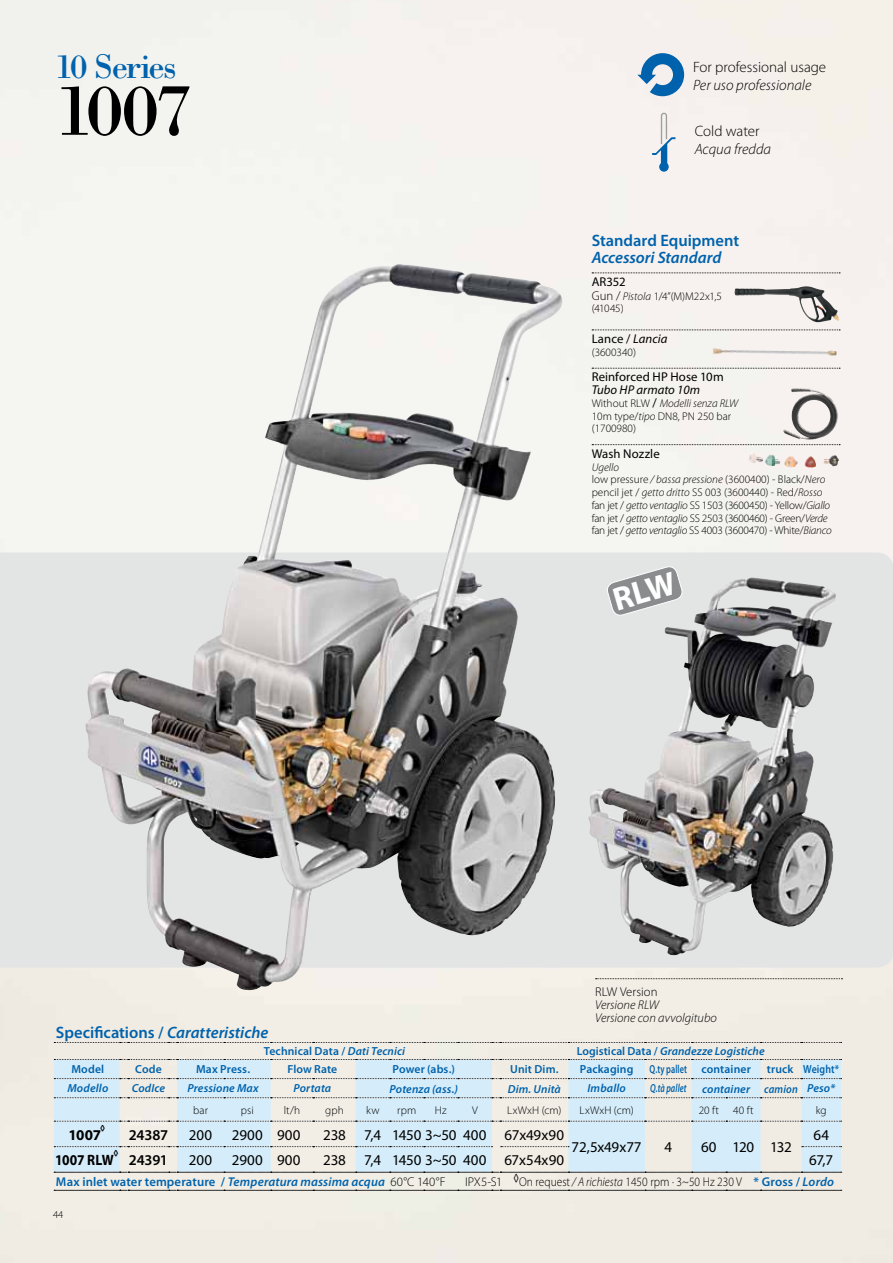
<style>
.page{position:relative;width:893px;height:1263px;background:#fff}
.page>*{position:absolute;margin:0;border:0;box-sizing:border-box;transform-origin:0 0}
.t1{font:75px "Bodoni Std";color:#000}
.t2{font:35.25px "Bodoni Std";letter-spacing:-.045em;color:#0062ac}
.t3{font:600 16.5px "Myriad Pro";letter-spacing:-.005em;color:#0062ac}
.t4{font:italic 600 16.5px "Myriad Pro";letter-spacing:-.005em;color:#0062ac}
.t5{font:15px "Myriad Pro";letter-spacing:-.005em;color:#000}
.t6{font:italic 300 15px "Myriad Pro";color:#000}
.t7{font:300 15px "Myriad Pro";color:#000}
.t8{font:600 15px "Myriad Pro";letter-spacing:-.015em;color:#000}
.t9{font:700 15px "Myriad Pro";letter-spacing:-.015em;color:#000;scale:.9 1}
.t10{font:700 15px "Myriad Pro";letter-spacing:-.015em;color:#000}
.t11{font:600 12.75px "Myriad Pro";letter-spacing:.005em;color:#0062ac}
.t12{font:12.75px "Myriad Pro";letter-spacing:.005em;color:#000}
.t13{font:300 12.75px "Myriad Pro";color:#000;scale:.9 1}
.t14{font:italic 300 12.75px/12.8px "Myriad Pro";color:#000}
.t15{font:300 12.75px "Myriad Pro";color:#000}
.t16{font:italic 12.75px "Myriad Pro";letter-spacing:.005em;color:#000}
.t17{font:italic 600 11.7px "Myriad Pro";letter-spacing:.01em;color:#0062ac}
.t18{font:600 11.7px "Myriad Pro";letter-spacing:.01em;color:#0062ac}
.t19{font:600 11.7px "Myriad Pro";letter-spacing:.01em;color:#0062ac;scale:.7 1}
.t20{font:italic 600 11.7px "Myriad Pro";letter-spacing:.01em;color:#0062ac;scale:.7 1}
.t21{font:300 11.25px/12.8px "Myriad Pro";letter-spacing:-.02em;color:#000}
.t22{font:300 11.25px/12.8px "Myriad Pro";color:#000}
.t23{font:300 10.5px "Myriad Pro";color:#000}
.t24{font:700 8.7px "Myriad Pro";color:#000}
.s1{font-size:12.75px}
.s2{font-style:italic}
.s3{font-weight:400;font-size:12.75px}
.s4{font-style:normal}
.s5{font-weight:300;color:#000}
</style>
<div class="page">
<img style="left:0;top:0;width:893px;height:1263px">
<svg style="left:0;top:552px;width:893px;height:415px;background:#b8b8b7"></svg>
<img style="left:712px;top:348px;width:55px;height:6px">
<img style="left:783px;top:388px;width:56px;height:52px">
<img style="left:748px;top:452px;width:22px;height:11px">
<svg style="left:652px;top:113px;width:23px;height:59px"></svg>
<svg style="left:637px;top:53px;width:47px;height:43px;background:#77a7cb"></svg>
<svg style="left:54px;top:1060px;width:787px;height:112px;background:#dfebf0"></svg>
<svg style="left:54px;top:1042px;width:788px;height:1px"></svg>
<svg style="left:54px;top:1059px;width:788px;height:1px"></svg>
<svg style="left:54px;top:1078px;width:788px;height:1px"></svg>
<svg style="left:54px;top:1121px;width:788px;height:1px"></svg>
<svg style="left:54px;top:1146px;width:438px;height:1px"></svg>
<svg style="left:802px;top:1146px;width:40px;height:1px"></svg>
<svg style="left:54px;top:1097px;width:788px;height:1px"></svg>
<svg style="left:54px;top:1172px;width:788px;height:1px"></svg>
<svg style="left:501px;top:1146px;width:68px;height:1px"></svg>
<svg style="left:54px;top:1190px;width:788px;height:1px"></svg>
<svg style="left:596px;top:978px;width:246px;height:1px"></svg>
<img style="left:734px;top:287px;width:69px;height:9px">
<img style="left:320px;top:264px;width:78px;height:42px">
<img style="left:588px;top:577px;width:163px;height:304px">
<svg style="left:592px;top:272px;width:248px;height:1px"></svg>
<svg style="left:592px;top:329px;width:248px;height:1px"></svg>
<svg style="left:592px;top:368px;width:248px;height:1px"></svg>
<svg style="left:592px;top:444px;width:248px;height:1px"></svg>
<svg style="left:605px;top:565px;width:79px;height:52px;background:#b3b4b5"></svg>
<h2 class="t2" style="left:55px;top:45px;width:123px">10 Series</h2>
<h1 class="t1" style="left:55px;top:64px;width:139px">1007</h1>
<h3 class="t7" style="left:693px;top:58px;width:135px">For professional usage</h3>
<h3 class="t6" style="left:693px;top:76px;width:120px">Per uso professionale</h3>
<h3 class="t7" style="left:695px;top:122px;width:66px">Cold water</h3>
<h3 class="t6" style="left:695px;top:140px;width:78px">Acqua fredda</h3>
<h3 class="t3" style="left:592px;top:230px;width:149px">Standard Equipment</h3>
<h3 class="t4" style="left:592px;top:247px;width:131px">Accessori Standard</h3>
<p class="t12" style="left:592px;top:274px;width:35px">AR352</p>
<p class="t22" style="left:592px;top:289px;width:132px"><span class="s1">Gun /</span> <span class="s2">Pistola</span> 1/4”(M)M22x1,5 (41045)</p>
<p class="t12" style="left:592px;top:331px;width:77px">Lance / <span class="s2">Lancia</span></p>
<p class="t22" style="left:592px;top:346px;width:46px">(3600340)</p>
<p class="t12" style="left:592px;top:369px;width:134px">Reinforced HP Hose 10m</p>
<p class="t16" style="left:592px;top:382px;width:110px">Tubo HP armato 10m</p>
<p class="t22" style="left:592px;top:397px;width:148px">Without RLW <span class="s3">/</span> <span class="s2">Modelli senza RLW<br></span>10m type/<span class="s2">tipo</span> DN8, PN 250 bar (1700980)</p>
<p class="t12" style="left:592px;top:446px;width:70px">Wash Nozzle</p>
<p class="t21" style="left:592px;top:460px;width:242px"><span class="s2">Ugello<br></span>low pressure <span class="s2">/ bassa pressione</span> (3600400) - Black/<span class="s2">Nero </span>pencil jet / <span class="s2">getto dritto</span> SS 003 (3600440) - Red/<span class="s2">Rosso </span>fan jet / <span class="s2">getto ventaglio</span> SS 1503 (3600450) - Yellow/<span class="s2">Giallo </span>fan jet / <span class="s2">getto ventaglio</span> SS 2503 (3600460) - Green/<span class="s2">Verde </span>fan jet / <span class="s2">getto ventaglio</span> SS 4003 (3600470) - White/<span class="s2">Bianco</span></p>
<p class="t15" style="left:595px;top:984px;width:64px">RLW Version</p>
<p class="t14" style="left:595px;top:998px;width:123px">Versione RLW<br>Versione con avvolgitubo</p>
<h3 class="t3" style="left:56px;top:1022px;width:214px">Specifications / <span class="s2">Caratteristiche</span></h3>
<p class="t18" style="left:264px;top:1044px;width:143px">Technical Data / <span class="s2">Dati Tecnici</span></p>
<p class="t17" style="left:577px;top:1044px;width:189px"><span class="s4">Logistical Data /</span> Grandezze Logistiche</p>
<p class="t18" style="left:71px;top:1061px;width:34px">Model</p>
<p class="t18" style="left:135px;top:1061px;width:28px">Code</p>
<p class="t18" style="left:196px;top:1061px;width:56px">Max Press.</p>
<p class="t18" style="left:287px;top:1061px;width:51px">Flow Rate</p>
<p class="t18" style="left:393px;top:1062px;width:64px">Power (abs.)</p>
<p class="t18" style="left:510px;top:1062px;width:50px">Unit Dim.</p>
<p class="t18" style="left:580px;top:1061px;width:55px">Packaging</p>
<p class="t19" style="left:650px;top:1061px;width:146px">Q.ty pallet container</p>
<p class="t18" style="left:767px;top:1061px;width:74px">truck Weight*</p>
<p class="t17" style="left:67px;top:1080px;width:42px">Modello</p>
<p class="t17" style="left:132px;top:1080px;width:35px">CodIce</p>
<p class="t17" style="left:187px;top:1080px;width:73px">Pressione Max</p>
<p class="t17" style="left:293px;top:1080px;width:39px">Portata</p>
<p class="t17" style="left:390px;top:1081px;width:70px">Potenza (ass.)</p>
<p class="t17" style="left:508px;top:1081px;width:55px">Dim. Unità</p>
<p class="t17" style="left:587px;top:1080px;width:40px">Imballo</p>
<p class="t20" style="left:650px;top:1080px;width:54px">Q.tà pallet</p>
<p class="t17" style="left:702px;top:1081px;width:135px">container camion Peso*</p>
<p class="t22" style="left:193px;top:1103px;width:16px">bar</p>
<p class="t22" style="left:241px;top:1103px;width:14px">psi</p>
<p class="t22" style="left:284px;top:1103px;width:18px">lt/h</p>
<p class="t22" style="left:325px;top:1103px;width:20px">gph</p>
<p class="t22" style="left:366px;top:1103px;width:15px">kw</p>
<p class="t22" style="left:397px;top:1103px;width:21px">rpm</p>
<p class="t22" style="left:435px;top:1103px;width:13px">Hz</p>
<p class="t22" style="left:472px;top:1103px;width:7px">V</p>
<p class="t22" style="left:507px;top:1103px;width:56px">LxWxH (cm)</p>
<p class="t22" style="left:580px;top:1103px;width:56px">LxWxH (cm)</p>
<p class="t22" style="left:699px;top:1103px;width:56px">20 ft 40 ft</p>
<p class="t22" style="left:816px;top:1103px;width:12px">kg</p>
<h3 class="t10" style="left:68px;top:1125px;width:34px">1007</h3>
<p class="t24" style="left:100px;top:1122px;width:7px">◊</p>
<h3 class="t8" style="left:129px;top:1125px;width:41px">24387</h3>
<h3 class="t5" style="left:189px;top:1125px;width:25px">200</h3>
<h3 class="t5" style="left:232px;top:1125px;width:70px">2900 900</h3>
<h3 class="t5" style="left:323px;top:1125px;width:243px">238 7,4 1450 3~50 400 67x49x90</h3>
<h3 class="t5" style="left:813px;top:1125px;width:17px">64</h3>
<h3 class="t5" style="left:572px;top:1138px;width:71px">72,5x49x77</h3>
<h3 class="t5" style="left:664px;top:1138px;width:9px">4</h3>
<h3 class="t5" style="left:701px;top:1138px;width:92px">60 120 132</h3>
<p class="t24" style="left:114px;top:1148px;width:7px">◊</p>
<h3 class="t9" style="left:55px;top:1150px;width:67px">1007 RLW</h3>
<h3 class="t8" style="left:129px;top:1150px;width:40px">24391</h3>
<h3 class="t5" style="left:189px;top:1151px;width:25px">200</h3>
<h3 class="t5" style="left:232px;top:1151px;width:70px">2900 900</h3>
<h3 class="t5" style="left:323px;top:1151px;width:243px">238 7,4 1450 3~50 400 67x54x90</h3>
<h3 class="t5" style="left:809px;top:1151px;width:26px">67,7</h3>
<p class="t11" style="left:56px;top:1173px;width:391px">Max inlet water temperature / <span class="s2">Temperatura massima acqua</span> <span class="s5">60°C 140°F</span></p>
<p class="t15" style="left:465px;top:1174px;width:39px">IPX5-S1</p>
<p class="t11" style="left:754px;top:1173px;width:82px">* Gross / <span class="s2">Lordo</span></p>
<p class="t13" style="left:514px;top:1174px;width:255px"><sup>◊</sup>On request <span class="s2">/ A richiesta</span> 1450 rpm · 3~50 Hz 230 V</p>
<p class="t23" style="left:53px;top:1208px;width:12px">44</p>
</div>
